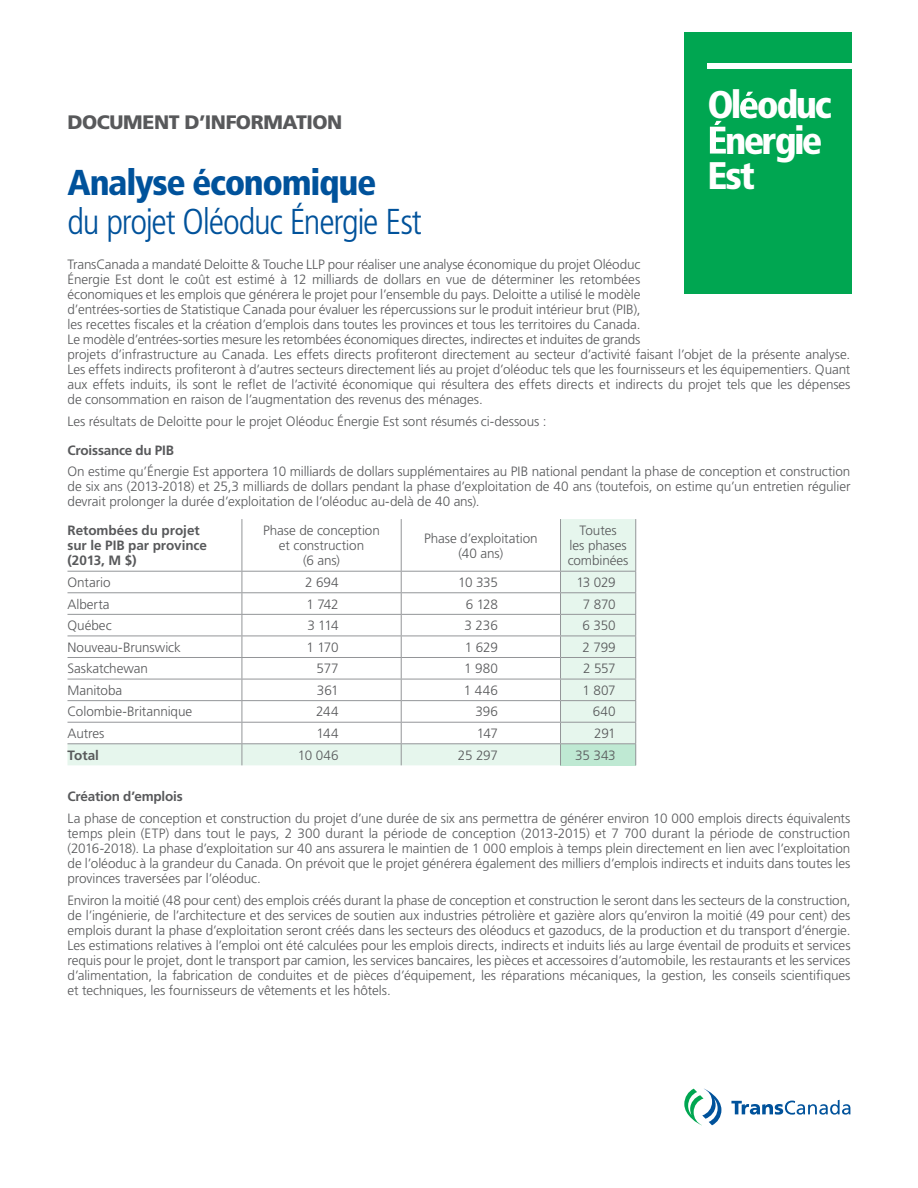
<style>
.page{position:relative;width:918px;height:1188px;background:#fff}
.page>*{position:absolute;margin:0;border:0;box-sizing:border-box;transform-origin:0 0}
.t1{font:900 condensed 38.4px "Frutiger LT Std";letter-spacing:-.07em;color:#fff}
.t2{font:300 condensed 36px "Frutiger LT Std";letter-spacing:-.035em;color:#00529b}
.t3{font:900 condensed 36px "Frutiger LT Std";letter-spacing:-.04em;color:#00529b}
.t4{font:900 19.5px "Frutiger LT Std";letter-spacing:-.02em;color:#58595b}
.t5{font:300 13.5px/15px "Frutiger LT Std";letter-spacing:-.01em;color:#58595b;text-align:justify}
.t6{font:700 13.5px/15px "Frutiger LT Std";letter-spacing:-.005em;color:#58595b}
</style>
<div class="page">
<div style="left:684px;top:33px;width:168px;height:261px;background:#00a651"></div>
<div style="left:707px;top:64px;width:145px;height:5px;background:#fff"></div>
<svg style="left:731px;top:1100px;width:119px;height:15px"></svg>
<svg style="left:684px;top:1089px;width:37px;height:36px"></svg>
<svg style="left:740px;top:92px;width:18px;height:26px"></svg>
<svg style="left:710px;top:121px;width:16px;height:33px"></svg>
<svg style="left:68px;top:519px;width:567px;height:246px"></svg>
<div style="left:561px;top:744px;width:75px;height:21px;background:#bfe9d3"></div>
<hr style="left:242px;top:519px;width:1px;height:52px;background:#939598">
<hr style="left:401px;top:519px;width:1px;height:52px;background:#939598">
<hr style="left:560px;top:519px;width:1px;height:52px;background:#939598">
<hr style="left:68px;top:571px;width:174px;height:1px;background:#939598">
<hr style="left:242px;top:571px;width:159px;height:1px;background:#939598">
<hr style="left:401px;top:571px;width:160px;height:1px;background:#939598">
<hr style="left:561px;top:571px;width:75px;height:1px;background:#939598">
<hr style="left:68px;top:592px;width:174px;height:1px;background:#939598">
<hr style="left:242px;top:592px;width:159px;height:1px;background:#939598">
<hr style="left:401px;top:592px;width:160px;height:1px;background:#939598">
<hr style="left:561px;top:592px;width:75px;height:1px;background:#939598">
<hr style="left:68px;top:614px;width:174px;height:1px;background:#939598">
<hr style="left:242px;top:614px;width:159px;height:1px;background:#939598">
<hr style="left:401px;top:614px;width:160px;height:1px;background:#939598">
<hr style="left:561px;top:614px;width:75px;height:1px;background:#939598">
<hr style="left:68px;top:636px;width:174px;height:1px;background:#939598">
<hr style="left:242px;top:636px;width:159px;height:1px;background:#939598">
<hr style="left:401px;top:636px;width:160px;height:1px;background:#939598">
<hr style="left:561px;top:636px;width:75px;height:1px;background:#939598">
<hr style="left:68px;top:657px;width:174px;height:1px;background:#939598">
<hr style="left:242px;top:657px;width:159px;height:1px;background:#939598">
<hr style="left:401px;top:657px;width:160px;height:1px;background:#939598">
<hr style="left:561px;top:657px;width:75px;height:1px;background:#939598">
<hr style="left:68px;top:679px;width:174px;height:1px;background:#939598">
<hr style="left:242px;top:679px;width:159px;height:1px;background:#939598">
<hr style="left:401px;top:679px;width:160px;height:1px;background:#939598">
<hr style="left:561px;top:679px;width:75px;height:1px;background:#939598">
<hr style="left:68px;top:700px;width:174px;height:1px;background:#939598">
<hr style="left:242px;top:700px;width:159px;height:1px;background:#939598">
<hr style="left:401px;top:700px;width:160px;height:1px;background:#939598">
<hr style="left:561px;top:700px;width:75px;height:1px;background:#939598">
<hr style="left:68px;top:722px;width:174px;height:1px;background:#939598">
<hr style="left:242px;top:722px;width:159px;height:1px;background:#939598">
<hr style="left:401px;top:722px;width:160px;height:1px;background:#939598">
<hr style="left:561px;top:722px;width:75px;height:1px;background:#939598">
<hr style="left:68px;top:743px;width:174px;height:1px;background:#939598">
<hr style="left:242px;top:743px;width:159px;height:1px;background:#939598">
<svg style="left:242px;top:572px;width:1px;height:193px"></svg>
<hr style="left:401px;top:743px;width:160px;height:1px;background:#939598">
<svg style="left:401px;top:572px;width:1px;height:193px"></svg>
<hr style="left:561px;top:743px;width:75px;height:1px;background:#939598">
<svg style="left:560px;top:572px;width:1px;height:193px"></svg>
<hr style="left:635px;top:519px;width:1px;height:52px;background:#939598">
<svg style="left:635px;top:572px;width:1px;height:193px"></svg>
<h1 class="t1" style="left:707px;top:82px;width:126px">Ol oduc</h1>
<h1 class="t1" style="left:725px;top:117px;width:99px">nergie</h1>
<h1 class="t1" style="left:707px;top:152px;width:49px">Est</h1>
<h3 class="t4" style="left:68px;top:110px;width:276px">DOCUMENT D’INFORMATION</h3>
<h2 class="t3" style="left:68px;top:161px;width:310px">Analyse économique</h2>
<h2 class="t2" style="left:68px;top:201px;width:356px">du projet Oléoduc Énergie Est</h2>
<p class="t5" style="left:68px;top:257px;width:785px;text-align:left">TransCanada a mandaté Deloitte &amp; Touche LLP pour réaliser une analyse économique du projet Oléoduc<br>Énergie Est dont le coût est estimé à 12 milliards de dollars en vue de déterminer les retombées<br>économiques et les emplois que générera le projet pour l’ensemble du pays. Deloitte a utilisé le modèle<br>d’entrées-sorties de Statistique Canada pour évaluer les répercussions sur le produit intérieur brut (PIB),<br>les recettes fiscales et la création d’emplois dans toutes les provinces et tous les territoires du Canada.<br>Le modèle d’entrées-sorties mesure les retombées économiques directes, indirectes et induites de grands<br>projets d’infrastructure au Canada. Les effets directs profiteront directement au secteur d’activité faisant l’objet de la présente analyse.<br>Les effets indirects profiteront à d’autres secteurs directement liés au projet d’oléoduc tels que les fournisseurs et les équipementiers. Quant aux effets induits, ils sont le reflet de l’activité économique qui résultera des effets directs et indirects du projet tels que les dépenses de consommation en raison de l’augmentation des revenus des ménages.</p>
<p class="t5" style="left:68px;top:414px;width:481px">Les résultats de Deloitte pour le projet Oléoduc Énergie Est sont résumés ci-dessous :</p>
<p class="t6" style="left:68px;top:442px;width:108px">Croissance du PIB</p>
<p class="t5" style="left:68px;top:464px;width:784px">On estime qu’Énergie Est apportera 10 milliards de dollars supplémentaires au PIB national pendant la phase de conception et construction de six ans (2013-2018) et 25,3 milliards de dollars pendant la phase d’exploitation de 40 ans (toutefois, on estime qu’un entretien régulier devrait prolonger la durée d’exploitation de l’oléoduc au-delà de 40 ans).</p>
<p class="t6" style="left:68px;top:523px;width:141px">Retombées du projet sur le PIB par province (2013, M $)</p>
<p class="t5" style="left:263px;top:523px;width:118px;text-align:center">Phase de conception et construction<br>(6 ans)</p>
<p class="t5" style="left:424px;top:531px;width:115px;text-align:center">Phase d’exploitation (40 ans)</p>
<p class="t5" style="left:568px;top:523px;width:62px;text-align:center">Toutes<br>les phases combinées</p>
<p class="t5" style="left:68px;top:575px;width:45px">Ontario</p>
<p class="t5" style="left:305px;top:575px;width:35px">2 694</p>
<p class="t5" style="left:458px;top:575px;width:41px">10 335</p>
<p class="t5" style="left:576px;top:575px;width:41px">13 029</p>
<p class="t5" style="left:68px;top:597px;width:44px">Alberta</p>
<p class="t5" style="left:306px;top:597px;width:34px">1 742</p>
<p class="t5" style="left:466px;top:597px;width:34px">6 128</p>
<p class="t5" style="left:583px;top:597px;width:34px">7 870</p>
<p class="t5" style="left:68px;top:618px;width:46px">Québec</p>
<p class="t5" style="left:307px;top:618px;width:33px">3 114</p>
<p class="t5" style="left:465px;top:618px;width:35px">3 236</p>
<p class="t5" style="left:583px;top:618px;width:35px">6 350</p>
<p class="t5" style="left:67px;top:640px;width:115px">Nouveau-Brunswick</p>
<p class="t5" style="left:307px;top:640px;width:34px">1 170</p>
<p class="t5" style="left:465px;top:640px;width:35px">1 629</p>
<p class="t5" style="left:583px;top:640px;width:35px">2 799</p>
<p class="t5" style="left:67px;top:661px;width:82px">Saskatchewan</p>
<p class="t5" style="left:316px;top:661px;width:24px">577</p>
<p class="t5" style="left:464px;top:661px;width:35px">1 980</p>
<p class="t5" style="left:583px;top:661px;width:34px">2 557</p>
<p class="t5" style="left:68px;top:683px;width:56px">Manitoba</p>
<p class="t5" style="left:317px;top:683px;width:23px">361</p>
<p class="t5" style="left:464px;top:683px;width:36px">1 446</p>
<p class="t5" style="left:583px;top:683px;width:35px">1 807</p>
<p class="t5" style="left:68px;top:705px;width:126px">Colombie-Britannique</p>
<p class="t5" style="left:316px;top:705px;width:24px">244</p>
<p class="t5" style="left:475px;top:705px;width:24px">396</p>
<p class="t5" style="left:593px;top:705px;width:24px">640</p>
<p class="t5" style="left:68px;top:726px;width:38px">Autres</p>
<p class="t5" style="left:317px;top:726px;width:24px">144</p>
<p class="t5" style="left:477px;top:726px;width:23px">147</p>
<p class="t5" style="left:594px;top:726px;width:23px">291</p>
<p class="t6" style="left:68px;top:748px;width:33px">Total</p>
<p class="t5" style="left:298px;top:748px;width:42px">10 046</p>
<p class="t5" style="left:458px;top:748px;width:41px">25 297</p>
<p class="t5" style="left:575px;top:748px;width:42px">35 343</p>
<p class="t6" style="left:68px;top:789px;width:117px">Création d’emplois</p>
<p class="t5" style="left:68px;top:811px;width:785px">La phase de conception et construction du projet d’une durée de six ans permettra de générer environ 10 000 emplois directs équivalents temps plein (ETP) dans tout le pays, 2 300 durant la période de conception (2013-2015) et 7 700 durant la période de construction (2016-2018). La phase d’exploitation sur 40 ans assurera le maintien de 1 000 emplois à temps plein directement en lien avec l’exploitation de l’oléoduc à la grandeur du Canada. On prévoit que le projet générera également des milliers d’emplois indirects et induits dans toutes les provinces traversées par l’oléoduc.</p>
<p class="t5" style="left:68px;top:893px;width:785px">Environ la moitié (48 pour cent) des emplois créés durant la phase de conception et construction le seront dans les secteurs de la construction, de l’ingénierie, de l’architecture et des services de soutien aux industries pétrolière et gazière alors qu’environ la moitié (49 pour cent) des emplois durant la phase d’exploitation seront créés dans les secteurs des oléoducs et gazoducs, de la production et du transport d’énergie.<br>Les estimations relatives à l’emploi ont été calculées pour les emplois directs, indirects et induits liés au large éventail de produits et services requis pour le projet, dont le transport par camion, les services bancaires, les pièces et accessoires d’automobile, les restaurants et les services d’alimentation, la fabrication de conduites et de pièces d’équipement, les réparations mécaniques, la gestion, les conseils scientifiques et techniques, les fournisseurs de vêtements et les hôtels.</p>
</div>
